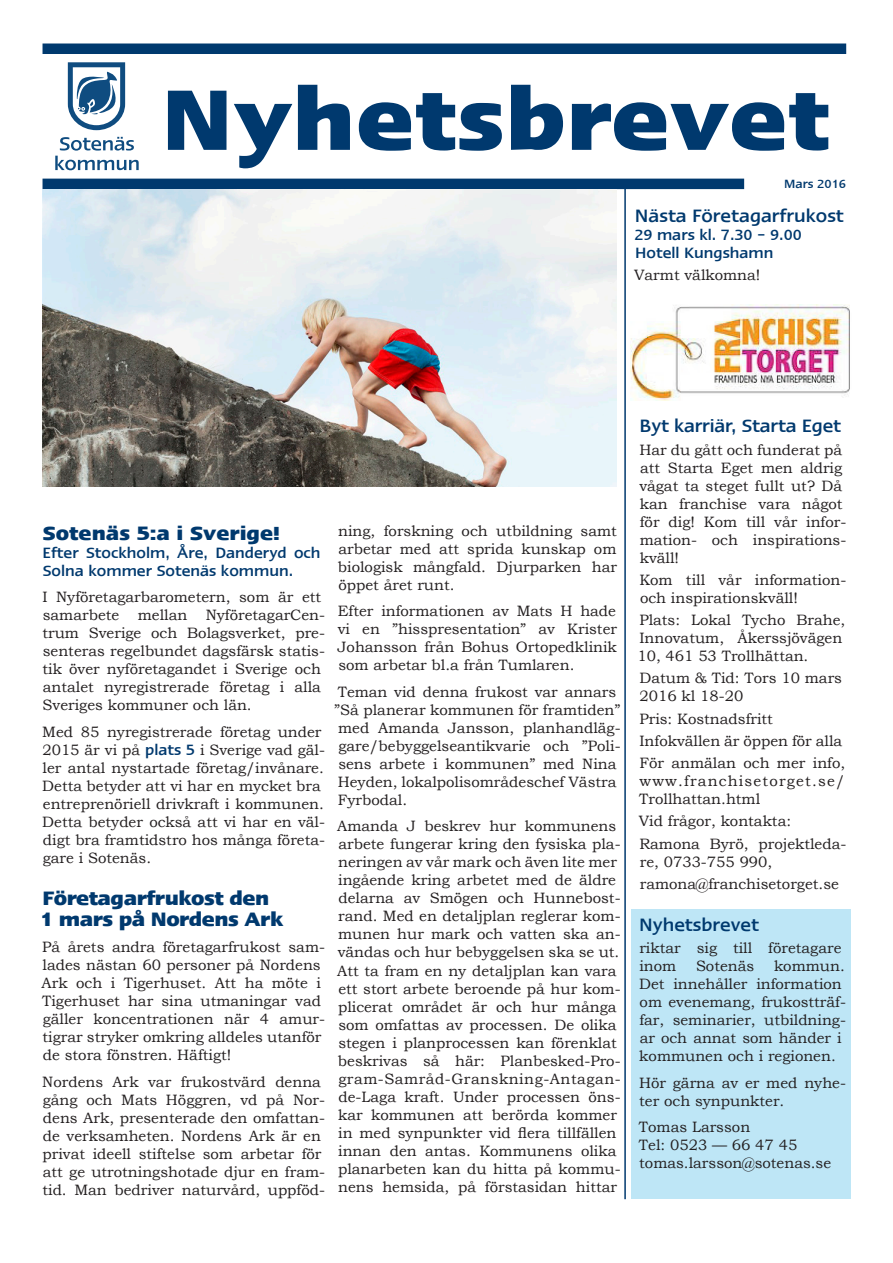
<style>
.page{position:relative;width:893px;height:1263px;background:#fff}
.page>*{position:absolute;margin:0;border:0;box-sizing:border-box;transform-origin:0 0}
.Hvudrub{font:700 87px "Ergo Com";letter-spacing:.005em;color:#00396e}
.Hvudrub-2{font:700 19.5px/21px "Ergo Com";letter-spacing:-.025em;color:#00396e}
.Hvudrub-3{font:700 19.5px "Ergo Com";color:#00396e}
.spaltrubrik{font:500 18px "Ergo Com";color:#00396e}
.t1{font:15px/18px "Bookman Old Style";color:#231f20}
.t2{font:500 15px/18px "Ergo Com";color:#00396e}
.t3{font:500 12px "Ergo Com";color:#00396e}
.s1{font-family:"Ergo Com";font-weight:500;color:#00396e}
</style>
<div class="page">
<div style="left:43px;top:179px;width:701px;height:10px;background:#00396e"></div>
<div style="left:43px;top:44px;width:803px;height:10px;background:#00396e"></div>
<div style="left:631px;top:909px;width:219px;height:289px;background:#bee6f6"></div>
<hr style="left:624px;top:184px;width:2px;height:1015px;background:#00396e">
<svg style="left:68px;top:62px;width:57px;height:68px"></svg>
<svg style="left:55px;top:137px;width:84px;height:33px"></svg>
<img style="left:630px;top:305px;width:220px;height:96px">
<img style="left:43px;top:189px;width:574px;height:297px">
<p class="Hvudrub" style="left:162px;top:65px;width:670px">Nyhetsbrevet</p>
<p class="t3" style="left:784px;top:177px;width:64px">Mars 2016</p>
<p class="spaltrubrik" style="left:635px;top:205px;width:211px">Nästa Företagarfrukost</p>
<p class="t2" style="left:634px;top:226px;width:169px">29 mars kl. 7.30 – 9.00</p>
<p class="t2" style="left:635px;top:244px;width:140px">Hotell Kungshamn</p>
<p class="t1" style="left:634px;top:266px;width:128px">Varmt välkomna!</p>
<p class="Hvudrub-3" style="left:43px;top:521px;width:239px">Sotenäs 5:a i Sverige!</p>
<p class="t2" style="left:43px;top:543px;width:279px">Efter Stockholm, Åre, Danderyd och<br>Solna kommer Sotenäs kommun.</p>
<p class="t1" style="left:42px;top:588px;width:284px">I Nyföretagarbarometern, som är ett samarbete mellan NyföretagarCen&shy;trum Sverige och Bolagsverket, pre&shy;senteras regelbundet dagsfärsk statis&shy;tik över nyföretagandet i Sverige och antalet nyregistrerade företag i alla Sveriges kommuner och län.</p>
<p class="t1" style="left:42px;top:723px;width:284px">Med 85 nyregistrerade företag under 2015 är vi på <span class="s1">plats 5</span> i Sverige vad gäl&shy;ler antal nystartade företag/invånare.<br>Detta betyder att vi har en mycket bra entreprenöriell drivkraft i kommunen.<br>Detta betyder också att vi har en väl&shy;digt bra framtidstro hos många företa&shy;gare i Sotenäs.</p>
<p class="Hvudrub-2" style="left:40px;top:887px;width:245px">Företagarfrukost den<br>1 mars på Nordens Ark</p>
<p class="t1" style="left:42px;top:938px;width:285px">På årets andra företagarfrukost sam&shy;lades nästan 60 personer på Nordens Ark och i Tigerhuset. Att ha möte i Tigerhuset har sina utmaningar vad gäller koncentrationen när 4 amur&shy;tigrar stryker omkring alldeles utanför de stora fönstren. Häftigt!</p>
<p class="t1" style="left:42px;top:1073px;width:284px">Nordens Ark var frukostvärd denna gång och Mats Höggren, vd på Nor&shy;dens Ark, presenterade den omfattan&shy;de verksamheten. Nordens Ark är en privat ideell stiftelse som arbetar för att ge utrotningshotade djur en fram&shy;tid. Man bedriver naturvård, uppföd-</p>
<p class="t1" style="left:338px;top:522px;width:281px;text-align:justify">ning, forskning och utbildning samt arbetar med att sprida kunskap om biologisk mångfald. Djurparken har öppet året runt.</p>
<p class="t1" style="left:338px;top:602px;width:281px;text-align:justify">Efter informationen av Mats H hade vi en ”hisspresentation” av Krister Johansson från Bohus Ortopedklinik som arbetar bl.a från Tumlaren.</p>
<p class="t1" style="left:334px;top:683px;width:288px">Teman vid denna frukost var annars ”Så planerar kommunen för framtiden” med Amanda Jansson, planhandläg&shy;gare/bebyggelseantikvarie och ”Poli&shy;sens arbete i kommunen” med Nina<br>Heyden, lokalpolisområdeschef Västra<br>Fyrbodal.</p>
<p class="t1" style="left:337px;top:817px;width:285px">Amanda J beskrev hur kommunens arbete fungerar kring den fysiska pla&shy;neringen av vår mark och även lite mer ingående kring arbetet med de äldre delarna av Smögen och Hunnebost&shy;rand. Med en detaljplan reglerar kom&shy;munen hur mark och vatten ska an&shy;vändas och hur bebyggelsen ska se ut.<br>Att ta fram en ny detaljplan kan vara ett stort arbete beroende på hur kom&shy;plicerat området är och hur många som omfattas av processen. De olika stegen i planprocessen kan förenklat beskrivas så här: Planbesked-Pro&shy;gram-Samråd-Granskning-Antagan&shy;de-Laga kraft. Under processen öns&shy;kar kommunen att berörda kommer in med synpunkter vid flera tillfällen innan den antas. Kommunens olika planarbeten kan du hitta på kommu&shy;nens hemsida, på förstasidan hittar</p>
<p class="spaltrubrik" style="left:640px;top:415px;width:203px">Byt karriär, Starta Eget</p>
<p class="t1" style="left:639px;top:440px;width:209px">Har du gått och funderat på att Starta Eget men aldrig vågat ta steget fullt ut? Då kan franchise vara något för dig! Kom till vår infor&shy;mation- och inspirations&shy;kväll!</p>
<p class="t1" style="left:639px;top:571px;width:209px">Kom till vår information&shy;och inspirationskväll!</p>
<p class="t1" style="left:637px;top:611px;width:209px">Plats: Lokal Tycho Brahe,<br>Innovatum, Åkerssjövägen<br>10, 461 53 Trollhättan.</p>
<p class="t1" style="left:639px;top:669px;width:204px">Datum &amp; Tid: Tors 10 mars<br>2016 kl 18-20</p>
<p class="t1" style="left:639px;top:709px;width:135px">Pris: Kostnadsfritt</p>
<p class="t1" style="left:639px;top:732px;width:204px">Infokvällen är öppen för alla</p>
<p class="t1" style="left:639px;top:754px;width:207px;text-align:justify">För anmälan och mer info, www.franchisetorget.se/ Trollhattan.html</p>
<p class="t1" style="left:639px;top:812px;width:154px">Vid frågor, kontakta:</p>
<p class="t1" style="left:639px;top:834px;width:209px">Ramona Byrö, projektleda&shy;re, 0733-755 990,</p>
<p class="t1" style="left:640px;top:875px;width:201px">ramona@franchisetorget.se</p>
<p class="spaltrubrik" style="left:639px;top:914px;width:121px">Nyhetsbrevet</p>
<p class="t1" style="left:639px;top:939px;width:204px">riktar sig till företagare inom</p>
<p class="t1" style="left:639px;top:957px;width:209px;text-indent:135px">kommun.<br>Det innehåller information om evenemang, frukostträf&shy;far, seminarier, utbildning&shy;ar och annat som händer i kommunen och i regionen.</p>
<p class="t1" style="left:639px;top:1074px;width:209px">Hör gärna av er med nyhe&shy;ter och synpunkter.</p>
<p class="t1" style="left:639px;top:1118px;width:113px">Tomas Larsson</p>
<p class="t1" style="left:639px;top:1136px;width:160px">Tel: 0523 — 66 47 45</p>
<p class="t1" style="left:639px;top:1154px;width:194px">tomas.larsson@sotenas.se</p>
<p class="t1" style="left:696px;top:957px;width:60px">Sotenäs</p>
</div>
